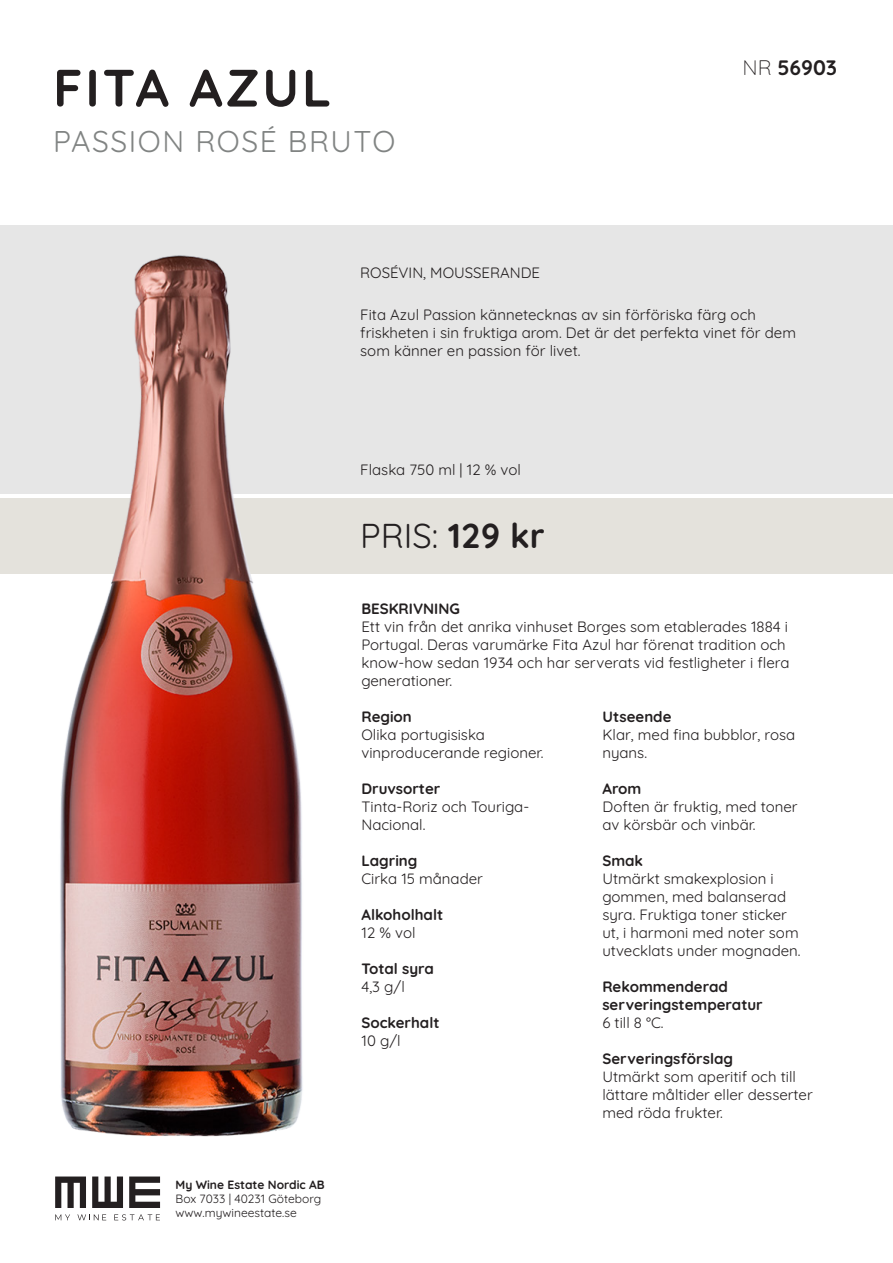
<style>
.page{position:relative;width:893px;height:1263px;background:#fff}
.page>*{position:absolute;margin:0;border:0;box-sizing:border-box;transform-origin:0 0}
.t1{font:300 52.5px "Quicksand";letter-spacing:.05em;color:#231f20}
.t2{font:300 34.5px "Quicksand";color:#231f20}
.t3{font:300 30px "Quicksand";letter-spacing:.05em;color:#818483}
.t4{font:300 21px "Quicksand";color:#231f20}
.t5{font:300 15px/18px "Quicksand";color:#231f20}
.t6{font:300 12px "Quicksand";color:#231f20}
</style>
<div class="page">
<div style="left:0;top:225px;width:892px;height:269px;background:#e6e6e6"></div>
<div style="left:0;top:498px;width:892px;height:76px;background:#e4e2dc"></div>
<img style="left:60px;top:255px;width:243px;height:882px">
<svg style="left:129px;top:1176px;width:31px;height:32px"></svg>
<svg style="left:55px;top:1214px;width:15px;height:6px"></svg>
<svg style="left:77px;top:1214px;width:29px;height:6px"></svg>
<svg style="left:114px;top:1214px;width:46px;height:6px"></svg>
<svg style="left:92px;top:1176px;width:31px;height:32px"></svg>
<svg style="left:55px;top:1176px;width:31px;height:32px"></svg>
<p class="t1" style="left:53px;top:47px;width:280px">FITA AZUL</p>
<p class="t3" style="left:53px;top:118px;width:344px">PASSION ROSÉ BRUTO</p>
<p class="t5" style="left:360px;top:262px;width:181px">ROSÉVIN, MOUSSERANDE</p>
<p class="t4" style="left:742px;top:51px;width:96px">NR 56903</p>
<p class="t5" style="left:360px;top:304px;width:437px">Fita Azul Passion kännetecknas av sin förföriska färg och friskheten i sin fruktiga arom. Det är det perfekta vinet för dem som känner en passion för livet.</p>
<p class="t5" style="left:360px;top:459px;width:162px">Flaska 750 ml | 12 % vol</p>
<p class="t2" style="left:360px;top:509px;width:186px">PRIS: 129 kr</p>
<p class="t5" style="left:361px;top:598px;width:100px">BESKRIVNING</p>
<p class="t5" style="left:361px;top:616px;width:430px">Ett vin från det anrika vinhuset Borges som etablerades 1884 i Portugal. Deras varumärke Fita Azul har förenat tradition och know-how sedan 1934 och har serverats vid festligheter i flera generationer.</p>
<p class="t5" style="left:361px;top:706px;width:52px">Region</p>
<p class="t5" style="left:361px;top:724px;width:184px">Olika portugisiska vinproducerande regioner.</p>
<p class="t5" style="left:361px;top:778px;width:80px">Druvsorter</p>
<p class="t5" style="left:361px;top:796px;width:169px">Tinta-Roriz och Touriga-<br>Nacional.</p>
<p class="t5" style="left:361px;top:850px;width:57px">Lagring</p>
<p class="t5" style="left:361px;top:868px;width:123px">Cirka 15 månader</p>
<p class="t5" style="left:361px;top:904px;width:83px">Alkoholhalt</p>
<p class="t5" style="left:361px;top:922px;width:56px">12 % vol</p>
<p class="t5" style="left:361px;top:958px;width:74px">Total syra</p>
<p class="t5" style="left:361px;top:976px;width:45px">4,3 g/l</p>
<p class="t5" style="left:361px;top:1012px;width:80px">Sockerhalt</p>
<p class="t5" style="left:361px;top:1030px;width:41px">10 g/l</p>
<p class="t6" style="left:176px;top:1175px;width:151px">My Wine Estate Nordic AB</p>
<p class="t6" style="left:176px;top:1189px;width:147px">Box 7033 | 40231 Göteborg</p>
<p class="t6" style="left:176px;top:1204px;width:123px">www.mywineestate.se</p>
<p class="t5" style="left:602px;top:706px;width:71px">Utseende</p>
<p class="t5" style="left:602px;top:724px;width:194px">Klar, med fina bubblor, rosa nyans.</p>
<p class="t5" style="left:602px;top:778px;width:40px">Arom</p>
<p class="t5" style="left:602px;top:796px;width:197px">Doften är fruktig, med toner av körsbär och vinbär.</p>
<p class="t5" style="left:602px;top:850px;width:42px">Smak</p>
<p class="t5" style="left:602px;top:868px;width:200px">Utmärkt smakexplosion i gommen, med balanserad syra. Fruktiga toner sticker ut, i harmoni med noter som utvecklats under mognaden.</p>
<p class="t5" style="left:602px;top:976px;width:162px">Rekommenderad serveringstemperatur</p>
<p class="t5" style="left:602px;top:1012px;width:63px">6 till 8 °C.</p>
<p class="t5" style="left:602px;top:1048px;width:132px">Serveringsförslag</p>
<p class="t5" style="left:602px;top:1066px;width:212px">Utmärkt som aperitif och till lättare måltider eller desserter med röda frukter.</p>
</div>
